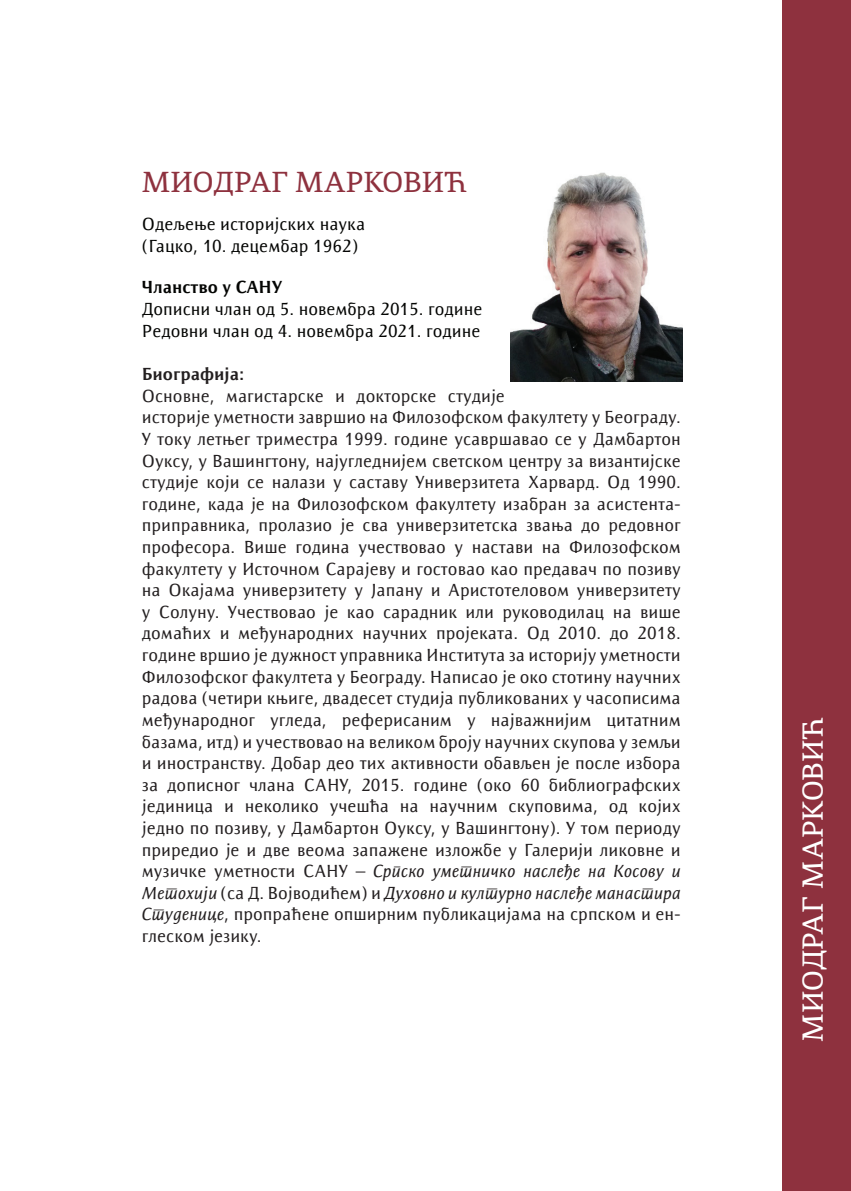
<style>
.page{position:relative;width:851px;height:1191px;background:#fff}
.page>*{position:absolute;margin:0;border:0;box-sizing:border-box;transform-origin:0 0}
.t1{font:28px "Adamant BG";color:#8e313e}
.t2{font:28px "Adamant BG";color:#fff}
.t3{font:18px/21.6px "Resavska BG Sans";color:#231f20}
.t4{font:18px/21.6px "Resavska BG Sans";color:#040503}
.t5{font:700 18px "Resavska BG Sans";color:#040503}
.t6{font:700 18px "Resavska BG Sans";color:#231f20}
.s1{font-style:italic}
</style>
<div class="page">
<div style="left:782px;top:0;width:68px;height:1191px;background:#8e313e"></div>
<img style="left:510px;top:172px;width:172px;height:210px">
<h1 class="t1" style="left:142px;top:165px;width:49px">Миодраг</h1>
<h1 class="t1" style="left:295px;top:165px;width:50px">Маркови</h1>
<h1 class="t1" style="left:444px;top:165px;width:24px">ћ</h1>
<p class="t4" style="left:142px;top:213px;width:225px">Одељење историјских наука (Гацко, 10. децембар 1962)</p>
<p class="t5" style="left:142px;top:277px;width:142px">Чланство у САНУ</p>
<p class="t4" style="left:142px;top:298px;width:342px">дописни члан од 5. новембра 2015. године редовни члан од 4. новембра 2021. године</p>
<p class="t6" style="left:142px;top:364px;width:104px">Биографија:</p>
<p class="t3" style="left:142px;top:385px;width:540px">Основне, магистарске и докторске студије<br>историје уметности завршио на Филозофском факултету у Београду.<br>У току летњег триместра 1999. године усавршавао се у Дамбартон Оуксу, у Вашингтону, најугледнијем светском центру за византијске студије који се налази у саставу Универзитета Харвард. Од 1990. године, када је на Филозофском факултету изабран за асистента&shy;приправника, пролазио је сва универзитетска звања до редовног професора. Више година учествовао у настави на Филозофском факултету у И сточном Сарајеву и гостовао као предавач по позиву на Окајама универзитету у Јапану и Аристотеловом универзитету у Солуну. Учествовао је као сарадник или руководилац на више домаћих и међународних научних пројеката. Од 2010. до 2018. године вршио је дужност управника И нститута за историју уметности Филозофског факултета у Београду. Написао је око стотину научних радова (четири књиге, двадесет студија публикованих у часописима међународног угледа, реферисаним у најважнијим цитатним базама, итд) и учествовао на великом броју научних скупова у земљи и иностранству. Добар део тих активности обављен је после избора за дописног члана САНУ, 2015. године (око 60 библиографских јединица и неколико учешћа на научним скуповима, од којих једно по позиву, у Дамбартон Оуксу, у Вашингтону). У том периоду приредио је и две веома запажене изложбе у Галерији ликовне и музичке уметности САНУ – <span class="s1">Српско уметничко наслеђе на Косову и Метохији</span> (са Д. Војводићем) и <span class="s1">Духовно и културно наслеђе манастира Студенице</span>, пропраћене опширним публикацијама на српском и ен&shy;глеском језику.</p>
<h1 class="t2" style="left:796px;top:1042px;width:327px;rotate:-90deg">Миодраг Марковић</h1>
</div>
